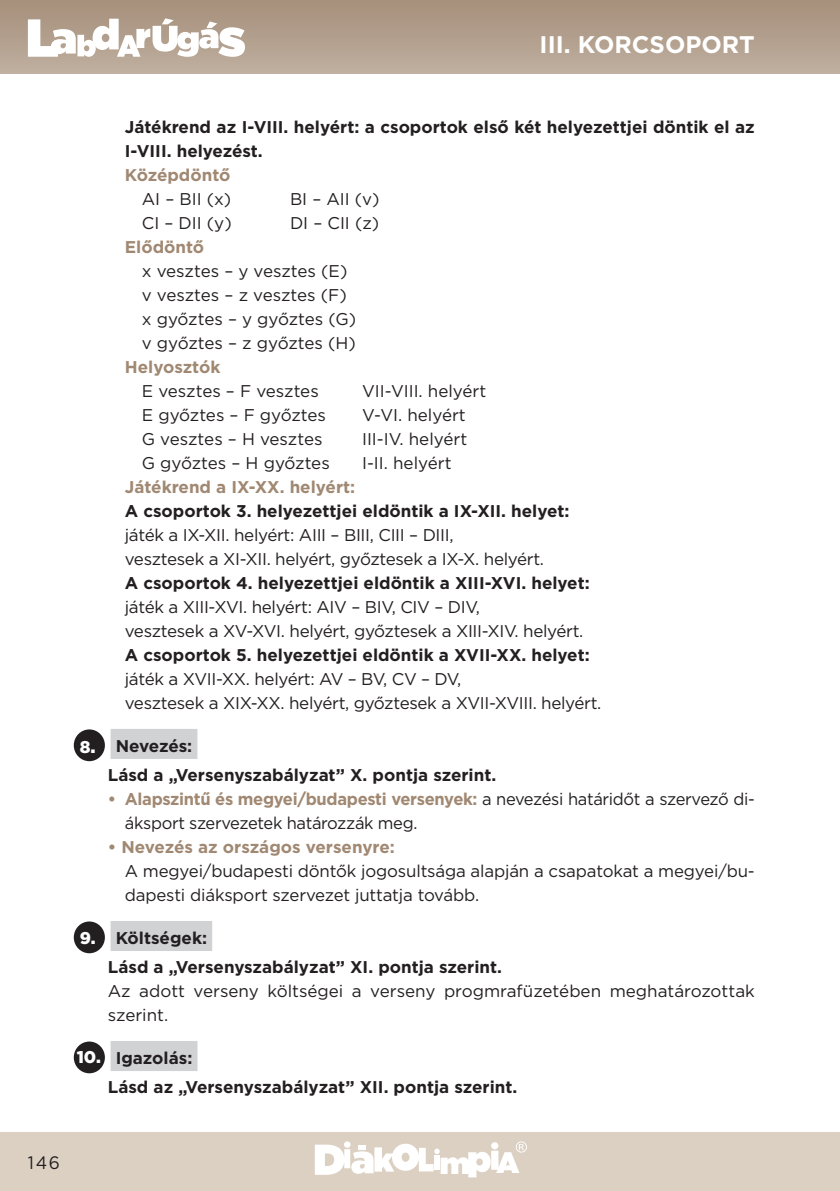
<style>
.page{position:relative;width:840px;height:1191px;background:#fff}
.page>*{position:absolute;margin:0;border:0;box-sizing:border-box;transform-origin:0 0}
.t1{font:700 24px "Gotham";color:#fff}
.t2{font:18px "Gotham";color:#231f20;scale:.95 1}
.t3{font:17px/24px "Gotham";letter-spacing:-.02em;color:#231f20}
.t4{font:700 17px/29px "Gotham";color:#231f20}
.t5{font:17px/24px "Gotham";color:#231f20}
.t6{font:700 17px "Gotham";color:#a08872}
.s1{font-weight:900;color:#fff}
.s2{font-weight:900;font-size:18px;color:#fff}
.s3{font-weight:700;color:#a08872}
</style>
<div class="page">
<div style="left:0;top:1132px;width:839px;height:59px;background:#dcd0c3"></div>
<svg style="left:0;top:0;width:839px;height:74px;background:#b29f8d"></svg>
<svg style="left:315px;top:1141px;width:211px;height:36px"></svg>
<svg style="left:28px;top:18px;width:217px;height:39px"></svg>
<div style="left:110px;top:729px;width:87px;height:30px;background:#d1d2d4"></div>
<div style="left:110px;top:921px;width:102px;height:30px;background:#d1d2d4"></div>
<div style="left:110px;top:1041px;width:87px;height:30px;background:#d1d2d4"></div>
<div style="left:74px;top:729px;width:31px;height:32px;background:#231f20;border-radius:50%"></div>
<div style="left:74px;top:921px;width:31px;height:32px;background:#231f20;border-radius:50%"></div>
<div style="left:74px;top:1041px;width:31px;height:32px;background:#231f20;border-radius:50%"></div>
<h1 class="t1" style="left:539px;top:29px;width:217px">III. KORCSOPORT</h1>
<p class="t4" style="left:125px;top:115px;width:631px;line-height:24px">Játékrend az I-VIII. helyért: a csoportok első két helyezettjei döntik el az<br>I-VIII. helyezést.</p>
<p class="t6" style="left:125px;top:163px;width:107px">Középdöntő</p>
<p class="t3" style="left:142px;top:186px;width:91px">AI – BII (x)</p>
<p class="t3" style="left:290px;top:186px;width:91px">BI – AII (v)</p>
<p class="t3" style="left:142px;top:210px;width:91px">CI – DII (y)</p>
<p class="t3" style="left:290px;top:210px;width:91px">DI – CII (z)</p>
<p class="t6" style="left:125px;top:235px;width:81px">Elődöntő</p>
<p class="t3" style="left:142px;top:258px;width:215px">x vesztes – y vesztes (E) v vesztes – z vesztes (F) x győztes – y győztes (G) v győztes – z győztes (H)</p>
<p class="t6" style="left:125px;top:355px;width:97px">Helyosztók</p>
<p class="t3" style="left:142px;top:378px;width:178px">E vesztes – F vesztes</p>
<p class="t5" style="left:362px;top:378px;width:126px">VII-VIII. helyért</p>
<p class="t3" style="left:142px;top:402px;width:186px">E győztes – F győztes</p>
<p class="t5" style="left:362px;top:402px;width:105px">V-VI. helyért</p>
<p class="t3" style="left:142px;top:426px;width:182px">G vesztes – H vesztes</p>
<p class="t5" style="left:362px;top:426px;width:107px">III-IV. helyért</p>
<p class="t3" style="left:142px;top:450px;width:189px">G győztes – H győztes</p>
<p class="t5" style="left:362px;top:450px;width:91px">I-II. helyért</p>
<p class="t6" style="left:125px;top:475px;width:232px">Játékrend a IX-XX. helyért:</p>
<p class="t4" style="left:125px;top:496px;width:446px">A csoportok 3. helyezettjei eldöntik a IX-XII. helyet:</p>
<p class="t3" style="left:125px;top:522px;width:420px">játék a IX-XII. helyért: AIII – BIII, CIII – DIII,<br>vesztesek a XI-XII. helyért, győztesek a IX-X. helyért.</p>
<p class="t4" style="left:125px;top:568px;width:466px">A csoportok 4. helyezettjei eldöntik a XIII-XVI. helyet:</p>
<p class="t3" style="left:125px;top:594px;width:460px">játék a XIII-XVI. helyért: AIV – BIV, CIV – DIV,<br>vesztesek a XV-XVI. helyért, győztesek a XIII-XIV. helyért.</p>
<p class="t4" style="left:125px;top:640px;width:466px">A csoportok 5. helyezettjei eldöntik a XVII-XX. helyet:</p>
<p class="t3" style="left:125px;top:666px;width:478px">játék a XVII-XX. helyért: AV – BV, CV – DV,<br>vesztesek a XIX-XX. helyért, győztesek a XVII-XVIII. helyért.</p>
<p class="t4" style="left:108px;top:731px;width:390px;text-indent:-28px"><span class="s1">8</span><span class="s2">.</span> Nevezés:<br>Lásd a „Versenyszabályzat” X. pontja szerint.</p>
<p class="t3" style="left:125px;top:786px;width:631px;text-indent:-17px"><span class="s3">• Alapszintű és megyei/budapesti versenyek:</span> a nevezési határidőt a szervező di&shy;áksport szervezetek határozzák meg.</p>
<p class="t6" style="left:108px;top:835px;width:288px">• Nevezés az országos versenyre:</p>
<p class="t3" style="left:125px;top:858px;width:631px">A megyei/budapesti döntők jogosultsága alapján a csapatokat a megyei/bu&shy;dapesti diáksport szervezet juttatja tovább.</p>
<p class="t4" style="left:108px;top:923px;width:395px;text-indent:-28px"><span class="s1">9.</span> Költségek:<br>Lásd a „Versenyszabályzat” XI. pontja szerint.</p>
<p class="t5" style="left:108px;top:978px;width:648px">Az adott verseny költségei a verseny progmrafüzetében meghatározottak szerint.</p>
<p class="t4" style="left:108px;top:1043px;width:411px;text-indent:-31px"><span class="s1">10.</span> Igazolás:<br>Lásd az „Versenyszabályzat” XII. pontja szerint.</p>
<p class="t2" style="left:28px;top:1151px;width:35px">146</p>
</div>
